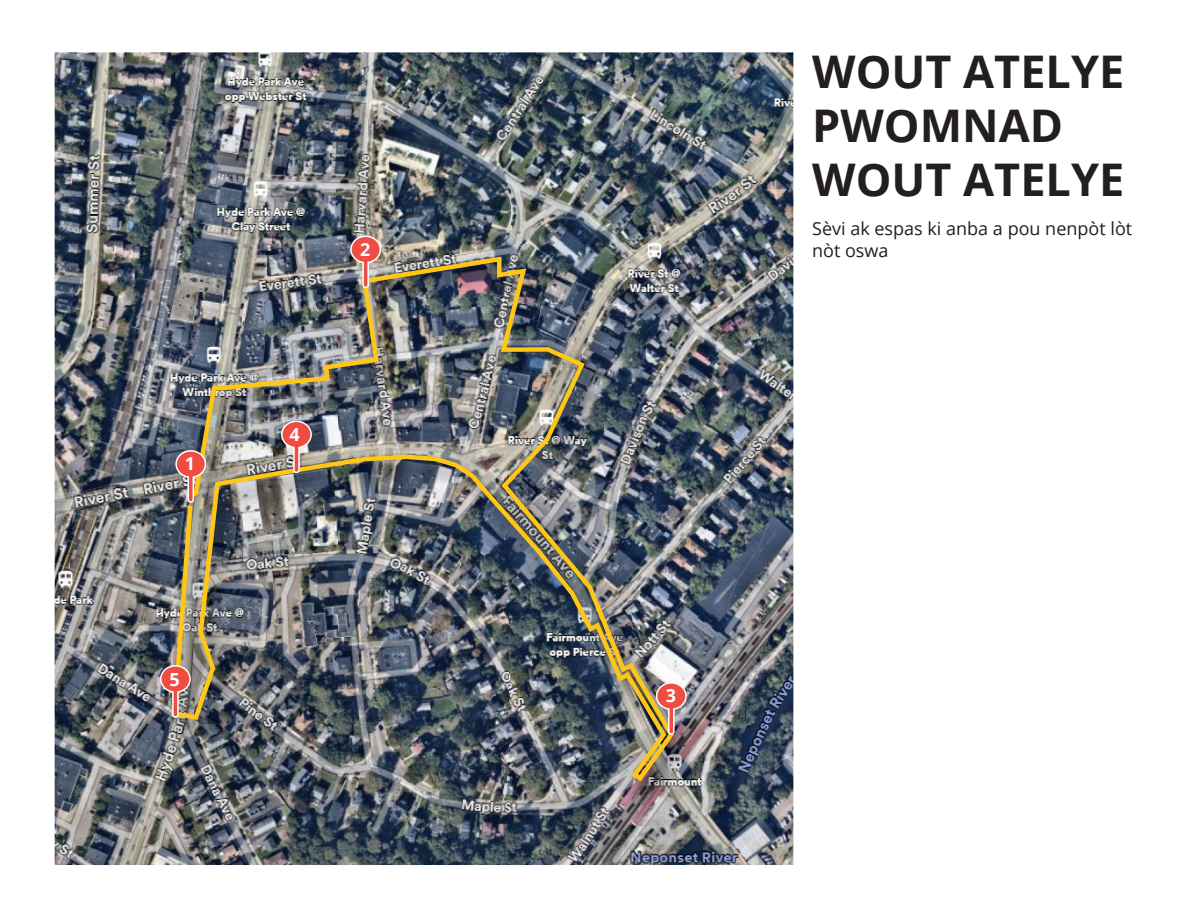
<style>
.page{position:relative;width:1188px;height:918px;background:#fff}
.page>*{position:absolute;margin:0;border:0;box-sizing:border-box;transform-origin:0 0}
.t1{font:700 45px/54px "Open Sans";color:#231f20}
.t2{font:18px/21.6px "Open Sans";color:#231f20}
.t3{font:700 18px "Open Sans";color:#fff}
</style>
<div class="page">
<img style="left:55px;top:52px;width:738px;height:813px">
<img style="left:160px;top:244px;width:547px;height:570px">
<img style="left:172px;top:257px;width:502px;height:524px">
<svg style="left:351px;top:236px;width:30px;height:52px;background:#c58277"></svg>
<svg style="left:160px;top:666px;width:30px;height:51px;background:#bb776f"></svg>
<svg style="left:656px;top:683px;width:30px;height:51px;background:#cc826d"></svg>
<svg style="left:281px;top:421px;width:30px;height:52px;background:#cb8676"></svg>
<svg style="left:176px;top:451px;width:30px;height:51px;background:#c88170"></svg>
<p class="t3" style="left:185px;top:450px;width:12px">1</p>
<p class="t3" style="left:169px;top:667px;width:12px">5</p>
<p class="t3" style="left:360px;top:237px;width:12px">2</p>
<p class="t3" style="left:289px;top:422px;width:12px">4</p>
<h1 class="t1" style="left:812px;top:44px;width:314px">WOUT ATELYE<br>PWOMNAD<br>WOUT ATELYE</h1>
<p class="t2" style="left:812px;top:217px;width:322px">Sèvi ak espas ki anba a pou nenpòt lòt nòt oswa</p>
<p class="t3" style="left:666px;top:683px;width:12px">3</p>
</div>
